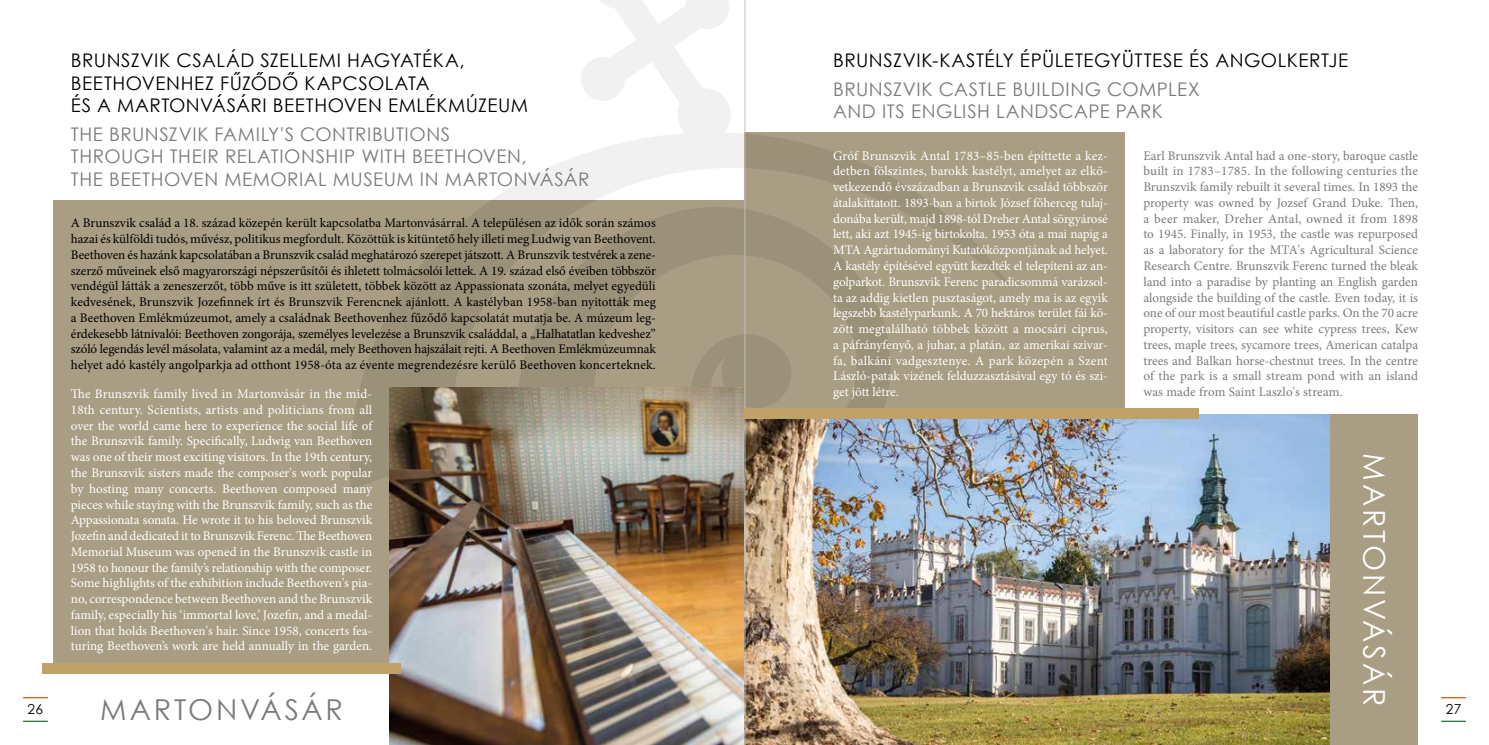
<style>
.page{position:relative;width:1489px;height:745px;background:#fff}
.page>*{position:absolute;margin:0;border:0;box-sizing:border-box;transform-origin:0 0}
.t1{font:30px "Century Gothic";letter-spacing:.095em;color:#fff}
.t2{font:28.75px "Century Gothic";letter-spacing:.095em;color:#7c7b7b}
.t3{font:18.75px/22.5px "Century Gothic";letter-spacing:.03em;color:#7c7b7b}
.t4{font:18.75px/22.5px "Century Gothic";letter-spacing:.03em;color:#000}
.t5{font:13.75px "Century Gothic";color:#000}
.t6{font:13.12px/15.8px "Minion Pro";color:#fff;text-align:justify}
.t7{font:13.12px/15.8px "Minion Pro";letter-spacing:.015em;color:#000;text-align:justify}
.t8{font:13.12px/15.8px "Minion Pro";letter-spacing:.005em;color:#7c7b7b;text-align:justify}
</style>
<div class="page">
<div style="left:53px;top:200px;width:691px;height:473px;background:#a99d83"></div>
<div style="left:1322px;top:413px;width:95px;height:331px;background:#a99d83"></div>
<div style="left:744px;top:132px;width:381px;height:320px;background:#a99d83"></div>
<svg style="left:350px;top:0;width:661px;height:489px"></svg>
<svg style="left:497px;top:164px;width:404px;height:243px"></svg>
<img style="left:390px;top:387px;width:354px;height:357px">
<img style="left:745px;top:413px;width:584px;height:331px">
<hr style="left:744px;top:0;width:1px;height:744px;background:#c0c0c0">
<div style="left:744px;top:407px;width:455px;height:11px;background:#bfa26a"></div>
<div style="left:43px;top:663px;width:357px;height:10px;background:#bfa26a"></div>
<svg style="left:23px;top:720px;width:25px;height:1px"></svg>
<hr style="left:23px;top:696px;width:25px;height:2px;background:#cc5615">
<hr style="left:1440px;top:696px;width:25px;height:2px;background:#cc5615">
<svg style="left:1441px;top:720px;width:24px;height:1px"></svg>
<h3 class="t4" style="left:71px;top:49px;width:459px">BRUNSZVIK CSALÁD SZELLEMI HAGYATÉKA,<br>BEETHOVENHEZ FŰZŐDŐ KAPCSOLATA<br>ÉS A MARTONVÁSÁRI BEETHOVEN EMLÉKMÚZEUM</h3>
<h3 class="t3" style="left:71px;top:122px;width:520px">THE BRUNSZVIK FAMILY'S CONTRIBUTIONS<br>THROUGH THEIR RELATIONSHIP WITH BEETHOVEN,<br>THE BEETHOVEN MEMORIAL MUSEUM IN MARTONVÁSÁR</h3>
<h3 class="t4" style="left:833px;top:49px;width:516px">BRUNSZVIK-KASTÉLY ÉPÜLETEGYÜTTESE ÉS ANGOLKERTJE</h3>
<h3 class="t3" style="left:833px;top:77px;width:368px">BRUNSZVIK CASTLE BUILDING COMPLEX<br>AND ITS ENGLISH LANDSCAPE PARK</h3>
<p class="t6" style="left:833px;top:147px;width:276px">Gróf Brunszvik Antal 1783–85-ben építtette a kez&shy;detben fölszintes, barokk kastélyt, amelyet az elkö&shy;vetkezendő évszázadban a Brunszvik család többször átalakíttatott. 1893-ban a birtok József főherceg tulaj&shy;donába került, majd 1898-tól Dreher Antal sörgyárosé lett, aki azt 1945-ig birtokolta. 1953 óta a mai napig a MTA Agrártudományi Kutatóközpontjának ad helyet.<br>A kastély építésével együtt kezdték el telepíteni az an&shy;golparkot. Brunszvik Ferenc paradicsommá varázsol&shy;ta az addig kietlen pusztaságot, amely ma is az egyik legszebb kastélyparkunk. A 70 hektáros terület fái kö&shy;zött megtalálható többek között a mocsári ciprus, a páfrányfenyő, a juhar, a platán, az amerikai szivar&shy;fa, balkáni vadgesztenye. A park közepén a Szent László-patak vizének felduzzasztásával egy tó és szi&shy;get jött létre.</p>
<p class="t8" style="left:1143px;top:147px;width:276px">Earl Brunszvik Antal had a one-story, baroque castle built in 1783–1785. In the following centuries the Brunszvik family rebuilt it several times. In 1893 the property was owned by Jozsef Grand Duke. Then, a beer maker, Dreher Antal, owned it from 1898 to 1945. Finally, in 1953, the castle was repurposed as a laboratory for the MTA's Agricultural Science Research Centre. Brunszvik Ferenc turned the bleak land into a paradise by planting an English garden alongside the building of the castle. Even today, it is one of our most beautiful castle parks. On the 70 acre property, visitors can see white cypress trees, Kew trees, maple trees, sycamore trees, American catalpa trees and Balkan horse-chestnut trees. In the centre of the park is a small stream pond with an island was made from Saint Laszlo's stream.</p>
<p class="t7" style="left:71px;top:215px;width:586px">A Brunszvik család a 18. század közepén került kapcsolatba Martonvásárral. A településen az idők során számos hazai és külföldi tudós, művész, politikus megfordult. Közöttük is kitüntető hely illeti meg Ludwig van Beethovent.<br>Beethoven és hazánk kapcsolatában a Brunszvik család meghatározó szerepet játszott. A Brunszvik testvérek a zene&shy;szerző műveinek első magyarországi népszerűsítői és ihletett tolmácsolói lettek. A 19. század első éveiben többször vendégül látták a zeneszerzőt, több műve is itt született, többek között az Appassionata szonáta, melyet egyedüli kedvesének, Brunszvik Jozefinnek írt és Brunszvik Ferencnek ajánlott. A kastélyban 1958-ban nyitották meg a Beethoven Emlékmúzeumot, amely a családnak Beethovenhez fűződő kapcsolatát mutatja be. A múzeum leg&shy;érdekesebb látnivalói: Beethoven zongorája, személyes levelezése a Brunszvik családdal, a „Halhatatlan kedveshez” szóló legendás levél másolata, valamint az a medál, mely Beethoven hajszálait rejti. A Beethoven Emlékmúzeumnak helyet adó kastély angolparkja ad otthont 1958-óta az évente megrendezésre kerülő Beethoven koncerteknek.</p>
<p class="t6" style="left:71px;top:386px;width:303px">The Brunszvik family lived in Martonvásár in the mid-18th century. Scientists, artists and politicians from all over the world came here to experience the social life of the Brunszvik family. Specifically, Ludwig van Beethoven was one of their most exciting visitors. In the 19th century, the Brunszvik sisters made the composer's work popular by hosting many concerts. Beethoven composed many pieces while staying with the Brunszvik family, such as the Appassionata sonata. He wrote it to his beloved Brunszvik Jozefin and dedicated it to Brunszvik Ferenc. The Beethoven Memorial Museum was opened in the Brunszvik castle in 1958 to honour the family’s relationship with the composer.<br>Some highlights of the exhibition include Beethoven's pia&shy;no, correspondence between Beethoven and the Brunszvik family, especially his ‘immortal love,’ Jozefin, and a medal&shy;lion that holds Beethoven's hair. Since 1958, concerts fea&shy;turing Beethoven’s work are held annually in the garden.</p>
<h1 class="t1" style="left:1394px;top:452px;width:254px;rotate:90deg">MARTONVÁSÁR</h1>
<h2 class="t2" style="left:100px;top:689px;width:244px">MARTONVÁSÁR</h2>
<p class="t5" style="left:28px;top:699px;width:17px">26</p>
<p class="t5" style="left:1445px;top:699px;width:17px">27</p>
</div>
